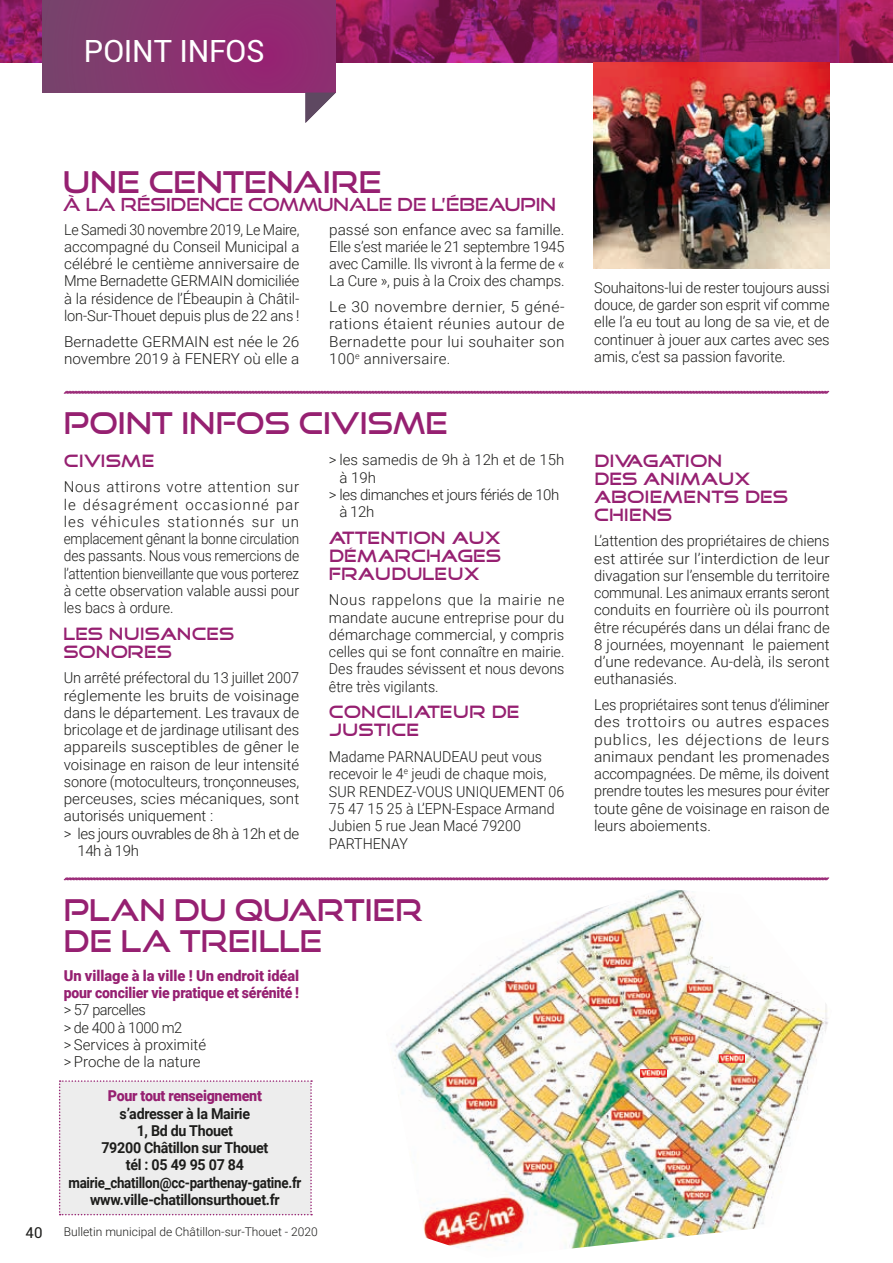
<style>
.page{position:relative;width:893px;height:1263px;background:#fff}
.page>*{position:absolute;margin:0;border:0;box-sizing:border-box;transform-origin:0 0}
.t1{font:30.6px "Roboto";letter-spacing:-.01em;color:#fff}
.t2{font:30px/30px "Good Times Rg";color:#962071}
.t3{font:18px/18px "Good Times";color:#962071}
.t4{font:18px "Good Times Rg";color:#962071}
.t5{font:300 15px/17.2px "Roboto";color:#1d1d1b;text-align:justify}
.t6{font:300 15px/17.4px "Roboto";color:#1d1d1b;scale:.95 1}
.t7{font:700 15px/17.2px "Roboto";letter-spacing:-.02em;color:#1d1d1b;text-align:center;scale:.95 1}
.t8{font:300 15px/17.2px "Roboto";color:#1d1d1b;text-align:justify;scale:1.05 1}
.t9{font:900 15px/17.2px "Roboto";letter-spacing:-.01em;color:#962071}
.t10{font:300 15px "Roboto";letter-spacing:-.03em;color:#1d1d1b}
.t11{font:300 15px "Roboto";color:#1d1d1b;scale:1.04 1}
.t12{font:900 15px "Roboto";letter-spacing:-.01em;color:#962071;scale:.95 1}
.t13{font:15px "Roboto";color:#1d1d1b}
.t14{font:300 12px "Roboto";color:#1d1d1b}
</style>
<div class="page">
<hr style="left:892px;top:0;width:1px;height:1263px;background:#ededed">
<svg style="left:0;top:0;width:893px;height:63px;background:#921c5c"></svg>
<div style="left:43px;top:0;width:293px;height:93px;background:linear-gradient(to right,#7a416d,#972473)"></div>
<svg style="left:305px;top:93px;width:31px;height:30px"></svg>
<img style="left:394px;top:890px;width:434px;height:359px">
<img style="left:719px;top:1054px;width:26px;height:8px">
<img style="left:640px;top:1069px;width:26px;height:8px">
<svg style="left:63px;top:877px;width:767px;height:4px;background:#be76a7"></svg>
<svg style="left:63px;top:390px;width:767px;height:4px;background:#be76a7"></svg>
<div style="left:59px;top:1080px;width:253px;height:135px;background:#ededed"></div>
<img style="left:593px;top:63px;width:236px;height:206px">
<h1 class="t1" style="left:84px;top:29px;width:183px">POINT INFOS</h1>
<h2 class="t2" style="left:63px;top:166px;width:320px">UNE CENTENAIRE</h2>
<p class="t4" style="left:63px;top:193px;width:494px">À LA RÉSIDENCE COMMUNALE DE L’ÉBEAUPIN</p>
<p class="t6" style="left:64px;top:220px;width:249px;text-align:justify">Le Samedi 30 novembre 2019, Le Maire, accompagné du Conseil Municipal a célébré le centième anniversaire de Mme Bernadette GERMAIN domiciliée à la résidence de l’Ébeaupin à Châtil&shy;lon-Sur-Thouet depuis plus de 22 ans !</p>
<p class="t5" style="left:64px;top:332px;width:237px">Bernadette GERMAIN est née le 26 novembre 2019 à FENERY où elle a</p>
<p class="t5" style="left:329px;top:220px;width:237px">passé son enfance avec sa famille.<br>Elle s’est mariée le 21 septembre 1945 avec Camille. Ils vivront à la ferme de « La Cure », puis à la Croix des champs.</p>
<p class="t8" style="left:329px;top:298px;width:226px">Le 30 novembre dernier, 5 géné&shy;rations étaient réunies autour de Bernadette pour lui souhaiter son 100<sup>e</sup> anniversaire.</p>
<h2 class="t2" style="left:64px;top:407px;width:386px">POINT INFOS CIVISME</h2>
<p class="t3" style="left:64px;top:452px;width:92px">CIVISME</p>
<p class="t5" style="left:64px;top:478px;width:237px">Nous attirons votre attention sur le désagrément occasionné par les véhicules stationnés sur un emplacement gênant la bonne circulation des passants. Nous vous remercions de l’attention bienveillante que vous porterez à cette observation valable aussi pour les bacs à ordure.</p>
<p class="t3" style="left:64px;top:625px;width:172px">LES NUISANCES<br>SONORES</p>
<p class="t5" style="left:64px;top:669px;width:237px">Un arrêté préfectoral du 13 juillet 2007</p>
<p class="t5" style="left:64px;top:686px;width:237px">réglemente les bruits de voisinage</p>
<p class="t5" style="left:64px;top:703px;width:237px">dans le département. Les travaux de</p>
<p class="t5" style="left:64px;top:720px;width:237px">bricolage et de jardinage utilisant des</p>
<p class="t11" style="left:64px;top:736px;width:228px">appareils susceptibles de gêner le</p>
<p class="t5" style="left:64px;top:755px;width:237px">voisinage en raison de leur intensité</p>
<p class="t5" style="left:64px;top:772px;width:237px">sonore (motoculteurs, tronçonneuses,</p>
<p class="t5" style="left:64px;top:789px;width:237px">perceuses, scies mécaniques, sont</p>
<p class="t5" style="left:64px;top:807px;width:151px">autorisés uniquement :</p>
<p class="t10" style="left:64px;top:823px;width:237px">&gt; les jours ouvrables de 8h à 12h et de</p>
<p class="t5" style="left:77px;top:841px;width:63px">14h à 19h</p>
<p class="t5" style="left:329px;top:451px;width:237px">&gt; les samedis de 9h à 12h et de 15h</p>
<p class="t5" style="left:339px;top:468px;width:38px">à 19h</p>
<p class="t10" style="left:329px;top:484px;width:232px">&gt; les dimanches et jours fériés de 10h</p>
<p class="t5" style="left:339px;top:503px;width:36px">à 12h</p>
<p class="t3" style="left:329px;top:529px;width:174px;text-align:justify">ATTENTION AUX DÉMARCHAGES FRAUDULEUX</p>
<p class="t5" style="left:329px;top:591px;width:237px">Nous rappelons que la mairie ne mandate aucune entreprise pour du démarchage commercial, y compris celles qui se font connaître en mairie.<br>Des fraudes sévissent et nous devons être très vigilants.</p>
<p class="t3" style="left:329px;top:704px;width:192px">CONCILIATEUR DE<br>JUSTICE</p>
<p class="t6" style="left:329px;top:747px;width:249px">Madame PARNAUDEAU peut vous recevoir le 4<sup>e</sup> jeudi de chaque mois,<br>SUR RENDEZ-VOUS UNIQUEMENT 06<br>75 47 15 25 à L’EPN-Espace Armand<br>Jubien 5 rue Jean Macé 79200<br>PARTHENAY</p>
<h2 class="t2" style="left:64px;top:895px;width:360px">PLAN DU QUARTIER<br>DE LA TREILLE</h2>
<p class="t9" style="left:64px;top:966px;width:237px">Un village à la ville ! Un endroit idéal pour concilier vie pratique et sérénité !</p>
<p class="t5" style="left:64px;top:1001px;width:144px;text-align:left">&gt; 57 parcelles<br>&gt; de 400 à 1000 m2<br>&gt; Services à proximité &gt; Proche de la nature</p>
<p class="t12" style="left:108px;top:1085px;width:164px">Pour tout renseignement</p>
<p class="t7" style="left:68px;top:1104px;width:247px">s’adresser à la Mairie<br>1, Bd du Thouet<br>79200 Châtillon sur Thouet<br>tél : 05 49 95 07 84 mairie_chatillon@cc-parthenay-gatine.fr www.ville-chatillonsurthouet.fr</p>
<p class="t13" style="left:26px;top:1222px;width:18px">40</p>
<p class="t14" style="left:64px;top:1223px;width:255px">Bulletin municipal de Châtillon-sur-Thouet - 2020</p>
<p class="t5" style="left:594px;top:278px;width:237px">Souhaitons-lui de rester toujours aussi douce, de garder son esprit vif comme elle l’a eu tout au long de sa vie, et de continuer à jouer aux cartes avec ses amis, c’est sa passion favorite.</p>
<p class="t3" style="left:594px;top:452px;width:195px">DIVAGATION<br>DES ANIMAUX<br>ABOIEMENTS DES<br>CHIENS</p>
<p class="t5" style="left:594px;top:532px;width:237px">L’attention des propriétaires de chiens est attirée sur l’interdiction de leur divagation sur l’ensemble du territoire communal. Les animaux errants seront conduits en fourrière où ils pourront être récupérés dans un délai franc de 8 journées, moyennant le paiement d’une redevance. Au-delà, ils seront euthanasiés.</p>
<p class="t5" style="left:594px;top:695px;width:237px">Les propriétaires sont tenus d’éliminer des trottoirs ou autres espaces publics, les déjections de leurs animaux pendant les promenades accompagnées. De même, ils doivent prendre toutes les mesures pour éviter toute gêne de voisinage en raison de leurs aboiements.</p>
</div>
